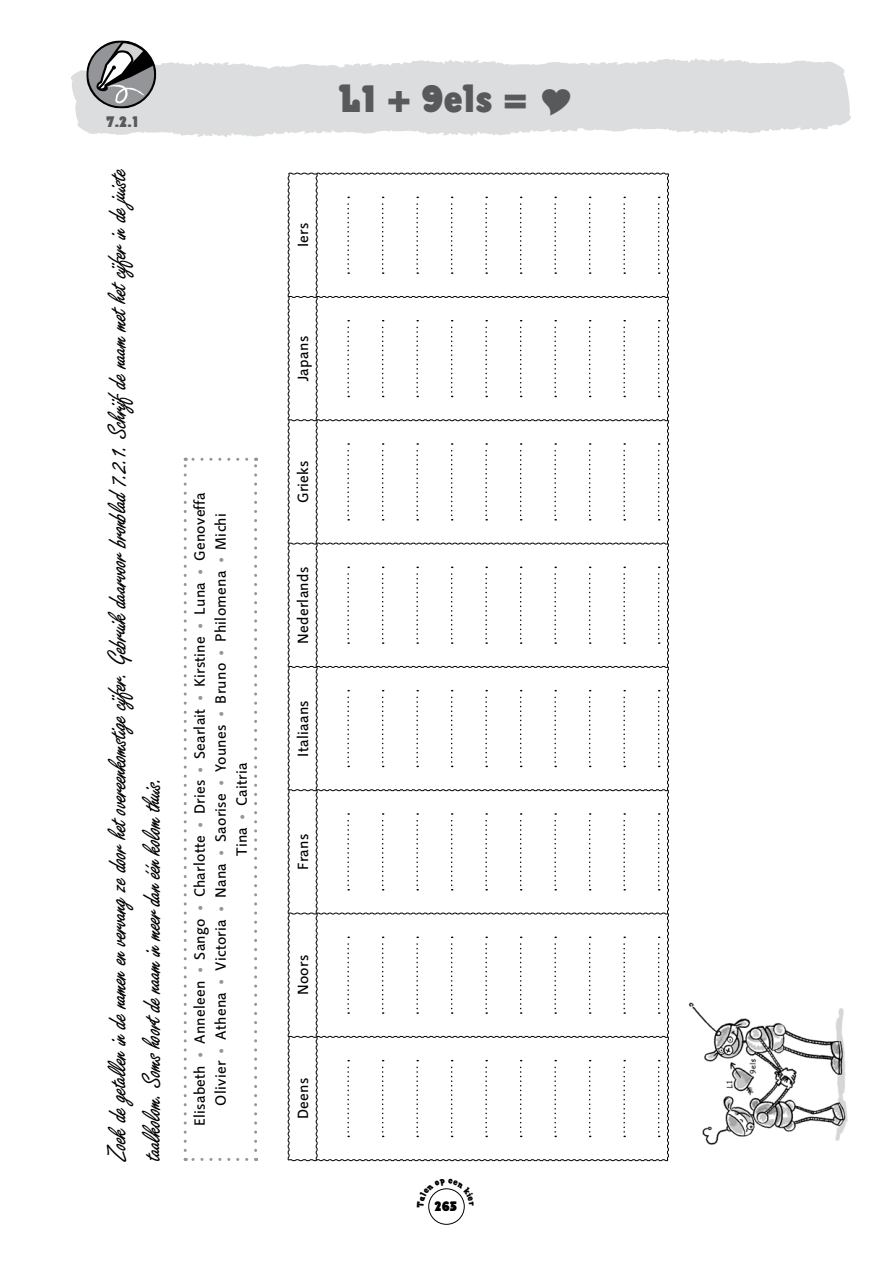
<style>
.page{position:relative;width:893px;height:1263px;background:#fff}
.page>*{position:absolute;margin:0;border:0;box-sizing:border-box;transform-origin:0 0}
.t1{font:900 condensed 37.5px "Chwast Buffalo";color:#58595b}
.t2{font:28.5px/34.2px "Freestyle Script Plain";color:#000}
.t3{font:15px/21px "Projekt LT";letter-spacing:.02em;color:#000;text-align:center}
.t4{font:900 condensed 15px "Chwast Buffalo";color:#58595b}
.t5{font:900 condensed 13.5px "Chwast Buffalo";color:#000}
.s1{color:#939598}
</style>
<div class="page">
<svg style="left:71px;top:58px;width:779px;height:79px;background:#e0e1e2"></svg>
<svg style="left:86px;top:40px;width:70px;height:68px"></svg>
<div style="left:428px;top:1188px;width:37px;height:37px;border:1px solid #000;border-radius:50%"></div>
<svg style="left:185px;top:1158px;width:62px;height:3px"></svg>
<svg style="left:184px;top:458px;width:63px;height:692px"></svg>
<svg style="left:254px;top:458px;width:3px;height:692px"></svg>
<svg style="left:287px;top:172px;width:382px;height:989px"></svg>
<img style="left:689px;top:1002px;width:159px;height:143px">
<svg style="left:542px;top:88px;width:28px;height:27px"></svg>
<svg style="left:428px;top:1188px;width:37px;height:20px"></svg>
<p class="t4" style="left:106px;top:112px;width:34px">7.2.1</p>
<h2 class="t2" style="left:101px;top:1161px;width:994px;rotate:-90deg">Zoek de getallen in de namen en vervangze door het overeenkomstige cijfer. Gebruik daarvoor bronblad 7.2.1. Schrijfde naam met het cijfer in de juiste taalkolom. Soms hoort de naam in meer dan één kolom thuis.</h2>
<p class="t3" style="left:190px;top:1126px;width:635px;rotate:-90deg">Elisabeth <span class="s1">•</span> Anneleen <span class="s1">•</span> Sango <span class="s1">•</span> Charlotte <span class="s1">•</span> Dries <span class="s1">•</span> Searlait <span class="s1">•</span> Kirstine <span class="s1">•</span> Luna <span class="s1">•</span> Genoveffa<br>Olivier <span class="s1">•</span> Athena <span class="s1">•</span> Victoria <span class="s1">•</span> Nana <span class="s1">•</span> Saorise <span class="s1">•</span> Younes <span class="s1">•</span> Bruno <span class="s1">•</span> Philomena <span class="s1">•</span> Michi<br>Tina <span class="s1">•</span> Caitria</p>
<h1 class="t1" style="left:339px;top:76px;width:189px">L1 + 9els =</h1>
<p class="t3" style="left:293px;top:247px;width:26px;rotate:-90deg">Iers</p>
<p class="t3" style="left:293px;top:381px;width:46px;rotate:-90deg">Japans</p>
<p class="t3" style="left:293px;top:503px;width:44px;rotate:-90deg">Grieks</p>
<p class="t3" style="left:293px;top:644px;width:78px;rotate:-90deg">Nederlands</p>
<p class="t3" style="left:293px;top:757px;width:58px;rotate:-90deg">Italiaans</p>
<p class="t3" style="left:293px;top:870px;width:37px;rotate:-90deg">Frans</p>
<p class="t3" style="left:293px;top:995px;width:42px;rotate:-90deg">Noors</p>
<p class="t3" style="left:293px;top:1119px;width:43px;rotate:-90deg">Deens</p>
<p class="t5" style="left:435px;top:1198px;width:24px">265</p>
</div>
